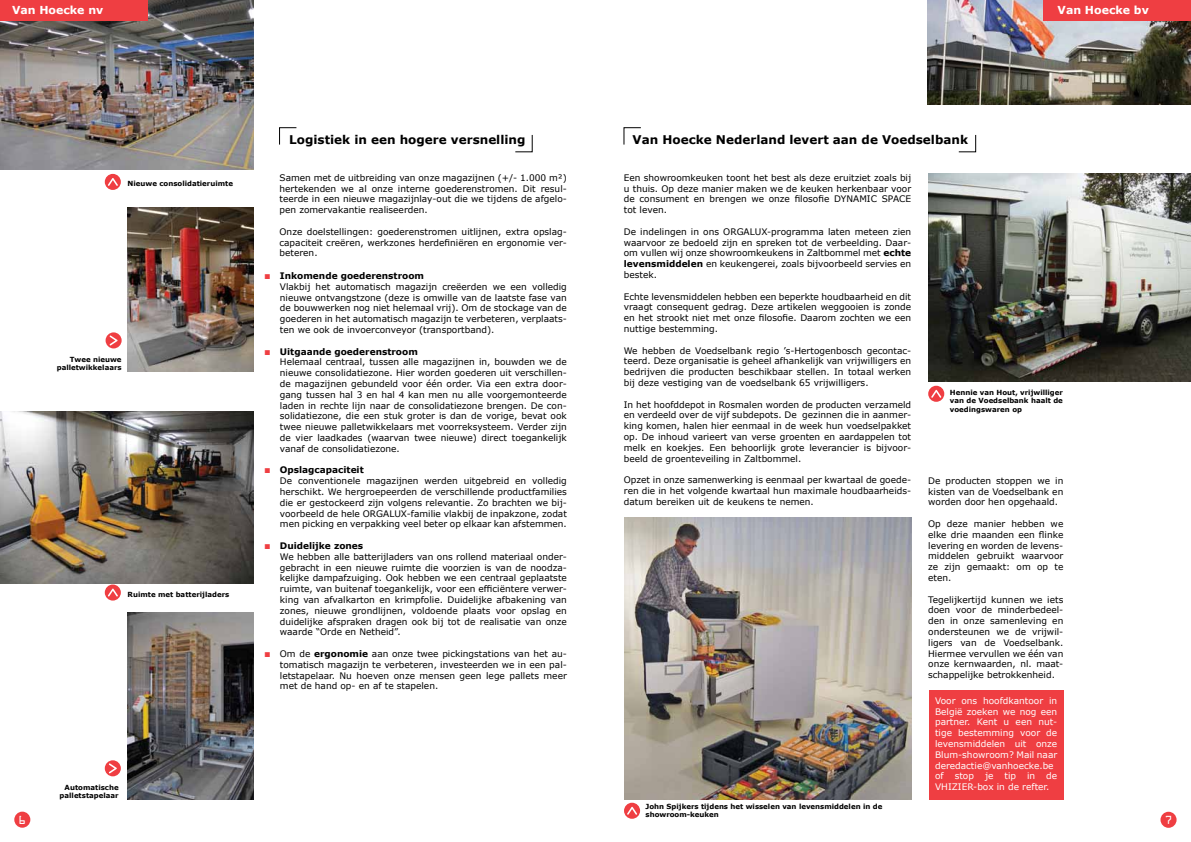
<style>
.page{position:relative;width:1191px;height:842px;background:#fff}
.page>*{position:absolute;margin:0;border:0;box-sizing:border-box;transform-origin:0 0}
.t1{font:700 12px "Verdana";color:#000}
.t2{font:700 11px "Verdana";color:#fff}
.t3{font:10.5px "OCRA Std";color:#fff}
.t4{font:9px/10.8px "Verdana";color:#000;text-align:justify}
.t5{font:9px/10.8px "Verdana";color:#fff}
.t6{font:700 7px/8.4px "Verdana";color:#000;text-align:right}
.s1{color:#ef3e42}
.s2{font-weight:700}
</style>
<div class="page">
<div style="left:1160px;top:812px;width:16px;height:16px;background:#ef3e42;border-radius:50%"></div>
<div style="left:14px;top:812px;width:16px;height:16px;background:#ef3e42;border-radius:50%"></div>
<img style="left:0;top:0;width:254px;height:170px">
<img style="left:927px;top:0;width:264px;height:105px">
<svg style="left:515px;top:135px;width:17px;height:17px"></svg>
<svg style="left:279px;top:127px;width:18px;height:18px"></svg>
<div style="left:0;top:0;width:147px;height:21px;background:#ef3e42"></div>
<img style="left:127px;top:612px;width:127px;height:188px">
<div style="left:105px;top:174px;width:16px;height:16px;background:#ef3e42;border-radius:50%"></div>
<svg style="left:108px;top:178px;width:10px;height:8px"></svg>
<svg style="left:105px;top:584px;width:16px;height:17px"></svg>
<svg style="left:108px;top:589px;width:10px;height:7px"></svg>
<div style="left:1043px;top:0;width:148px;height:21px;background:#ef3e42"></div>
<svg style="left:958px;top:135px;width:18px;height:17px"></svg>
<svg style="left:623px;top:127px;width:18px;height:18px"></svg>
<img style="left:928px;top:174px;width:263px;height:207px">
<img style="left:624px;top:518px;width:287px;height:282px">
<div style="left:624px;top:803px;width:16px;height:16px;background:#ef3e42;border-radius:50%"></div>
<svg style="left:627px;top:807px;width:10px;height:8px"></svg>
<div style="left:928px;top:386px;width:16px;height:16px;background:#ef3e42;border-radius:50%"></div>
<svg style="left:931px;top:390px;width:10px;height:8px"></svg>
<img style="left:127px;top:207px;width:127px;height:164px">
<img style="left:0;top:412px;width:254px;height:171px">
<svg style="left:106px;top:332px;width:16px;height:16px"></svg>
<svg style="left:110px;top:335px;width:8px;height:10px"></svg>
<div style="left:105px;top:760px;width:16px;height:16px;background:#ef3e42;border-radius:50%"></div>
<svg style="left:109px;top:763px;width:8px;height:10px"></svg>
<div style="left:928px;top:690px;width:135px;height:110px;background:#ef3e42"></div>
<p class="t2" style="left:12px;top:3px;width:93px">Van Hoecke nv</p>
<p class="t2" style="left:1057px;top:3px;width:93px">Van Hoecke bv</p>
<p class="t6" style="left:128px;top:179px;width:107px">Nieuwe consolidatieruimte</p>
<p class="t6" style="left:57px;top:355px;width:66px">Twee nieuwe palletwikkelaars</p>
<p class="t6" style="left:128px;top:590px;width:103px">Ruimte met batterijladers</p>
<p class="t6" style="left:60px;top:783px;width:60px">Automatische palletstapelaar</p>
<h1 class="t1" style="left:289px;top:131px;width:238px">Logistiek in een hogere versnelling</h1>
<h1 class="t1" style="left:632px;top:131px;width:337px">Van Hoecke Nederland levert aan de Voedselbank</h1>
<p class="t4" style="left:279px;top:172px;width:289px">Samen met de uitbreiding van onze magazijnen (+/- 1.000 m²) hertekenden we al onze interne goederenstromen. Dit resul&shy;teerde in een nieuwe magazijnlay-out die we tijdens de afgelo&shy;pen zomervakantie realiseerden.</p>
<p class="t4" style="left:279px;top:226px;width:289px">Onze doelstellingen: goederenstromen uitlijnen, extra opslag&shy;capaciteit creëren, werkzones herdefiniëren en ergonomie ver&shy;beteren.</p>
<p class="t4" style="left:280px;top:270px;width:288px;text-align:left;text-indent:-15px"><span class="s1">■</span> <span class="s2">Inkomende goederenstroom<br></span>Vlakbij het automatisch magazijn creëerden we een volledig nieuwe ontvangstzone (deze is omwille van de laatste fase van de bouwwerken nog niet helemaal vrij). Om de stockage van de goederen in het automatisch magazijn te verbeteren, verplaats&shy;ten we ook de invoerconveyor (transportband).</p>
<p class="t4" style="left:280px;top:346px;width:288px;text-align:left;text-indent:-15px"><span class="s1">■</span> <span class="s2">Uitgaande goederenstroom<br></span>Helemaal centraal, tussen alle magazijnen in, bouwden we de nieuwe consolidatiezone. Hier worden goederen uit verschillen&shy;de magazijnen gebundeld voor één order. Via een extra door&shy;gang tussen hal 3 en hal 4 kan men nu alle voorgemonteerde laden in rechte lijn naar de consolidatiezone brengen. De con&shy;solidatiezone, die een stuk groter is dan de vorige, bevat ook twee nieuwe palletwikkelaars met voorreksysteem. Verder zijn de vier laadkades (waarvan twee nieuwe) direct toegankelijk vanaf de consolidatiezone.</p>
<p class="t4" style="left:280px;top:465px;width:288px;text-align:left;text-indent:-15px"><span class="s1">■</span> <span class="s2">Opslagcapaciteit<br></span>De conventionele magazijnen werden uitgebreid en volledig herschikt. We hergroepeerden de verschillende productfamilies die er gestockeerd zijn volgens relevantie. Zo brachten we bij&shy;voorbeeld de hele ORGALUX-familie vlakbij de inpakzone, zodat men picking en verpakking veel beter op elkaar kan afstemmen.</p>
<p class="t4" style="left:280px;top:540px;width:288px;text-align:left;text-indent:-15px"><span class="s1">■</span> <span class="s2">Duidelijke zones<br></span>We hebben alle batterijladers van ons rollend materiaal onder&shy;gebracht in een nieuwe ruimte die voorzien is van de noodza&shy;kelijke dampafzuiging. Ook hebben we een centraal geplaatste ruimte, van buitenaf toegankelijk, voor een efficiëntere verwer&shy;king van afvalkarton en krimpfolie. Duidelijke afbakening van zones, nieuwe grondlijnen, voldoende plaats voor opslag en duidelijke afspraken dragen ook bij tot de realisatie van onze waarde “Orde en Netheid”.</p>
<p class="t4" style="left:280px;top:648px;width:288px;text-indent:-15px"><span class="s1">■</span> Om de <span class="s2">ergonomie</span> aan onze twee pickingstations van het au&shy;tomatisch magazijn te verbeteren, investeerden we in een pal&shy;letstapelaar. Nu hoeven onze mensen geen lege pallets meer met de hand op- en af te stapelen.</p>
<p class="t4" style="left:624px;top:172px;width:289px">Een showroomkeuken toont het best als deze eruitziet zoals bij u thuis. Op deze manier maken we de keuken herkenbaar voor de consument en brengen we onze filosofie DYNAMIC SPACE tot leven.</p>
<p class="t4" style="left:624px;top:226px;width:289px">De indelingen in ons ORGALUX-programma laten meteen zien waarvoor ze bedoeld zijn en spreken tot de verbeelding. Daar&shy;om vullen wij onze showroomkeukens in Zaltbommel met <span class="s2">echte levensmiddelen</span> en keukengerei, zoals bijvoorbeeld servies en bestek.</p>
<p class="t4" style="left:624px;top:291px;width:289px">Echte levensmiddelen hebben een beperkte houdbaarheid en dit vraagt consequent gedrag. Deze artikelen weggooien is zonde en het strookt niet met onze filosofie. Daarom zochten we een nuttige bestemming.</p>
<p class="t4" style="left:624px;top:345px;width:289px">We hebben de Voedselbank regio ’s-Hertogenbosch gecontac&shy;teerd. Deze organisatie is geheel afhankelijk van vrijwilligers en bedrijven die producten beschikbaar stellen. In totaal werken bij deze vestiging van de voedselbank 65 vrijwilligers.</p>
<p class="t4" style="left:624px;top:399px;width:289px">In het hoofddepot in Rosmalen worden de producten verzameld en verdeeld over de vijf subdepots. De gezinnen die in aanmer&shy;king komen, halen hier eenmaal in de week hun voedselpakket op. De inhoud varieert van verse groenten en aardappelen tot melk en koekjes. Een behoorlijk grote leverancier is bijvoor&shy;beeld de groenteveiling in Zaltbommel.</p>
<p class="t4" style="left:624px;top:474px;width:289px">Opzet in onze samenwerking is eenmaal per kwartaal de goede&shy;ren die in het volgende kwartaal hun maximale houdbaarheids&shy;datum bereiken uit de keukens te nemen.</p>
<p class="t4" style="left:928px;top:475px;width:137px">De producten stoppen we in kisten van de Voedselbank en worden door hen opgehaald.</p>
<p class="t4" style="left:928px;top:518px;width:137px">Op deze manier hebben we elke drie maanden een flinke levering en worden de levens&shy;middelen gebruikt waarvoor ze zijn gemaakt: om op te eten.</p>
<p class="t4" style="left:928px;top:594px;width:137px">Tegelijkertijd kunnen we iets doen voor de minderbedeel&shy;den in onze samenleving en ondersteunen we de vrijwil&shy;ligers van de Voedselbank.<br>Hiermee vervullen we één van onze kernwaarden, nl. maat&shy;schappelijke betrokkenheid.</p>
<p class="t6" style="left:950px;top:388px;width:114px;text-align:justify">Hennie van Hout, vrijwilliger van de Voedselbank haalt de voedingswaren op</p>
<p class="t5" style="left:935px;top:695px;width:124px">Voor ons hoofdkantoor in<br>België zoeken we nog een partner. Kent u een nut&shy;tige bestemming voor de levensmiddelen uit onze<br>Blum-showroom? Mail naar deredactie@vanhoecke.be of stop je tip in de<br>VHIZIER-box in de refter.</p>
<p class="t6" style="left:645px;top:802px;width:238px;text-align:left">John Spijkers tijdens het wisselen van levensmiddelen in de showroom-keuken</p>
<p class="t3" style="left:19px;top:815px;width:9px">6</p>
<p class="t3" style="left:1164px;top:815px;width:9px">7</p>
</div>
